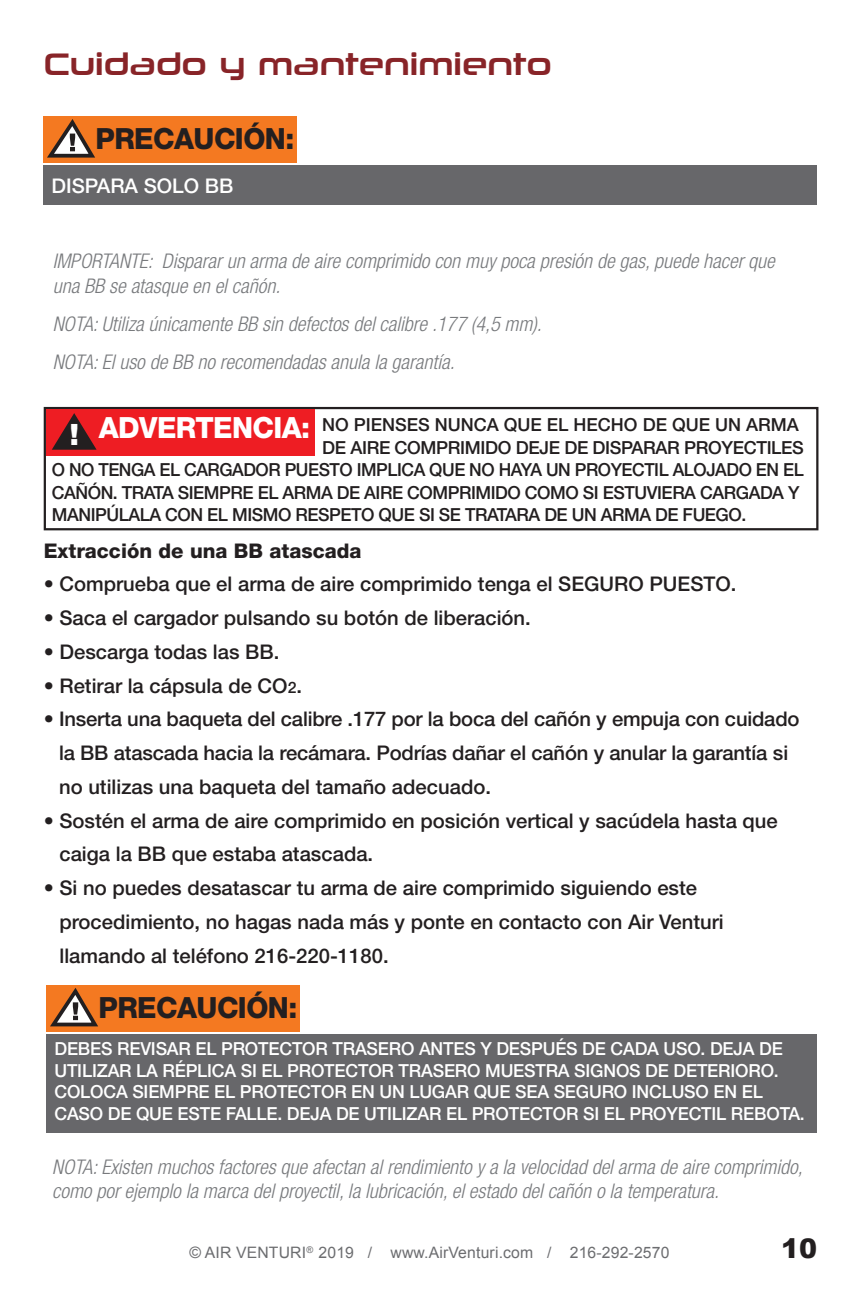
<style>
.page{position:relative;width:859px;height:1296px;background:#fff}
.page>*{position:absolute;margin:0;border:0;box-sizing:border-box;transform-origin:0 0}
.t1{font:31.5px "Neuropolitical Rg";color:#882428}
.t2{font:800 29.25px "Helvetica Neue LT Std";letter-spacing:-.02em;color:#231f20}
.t3{font:800 29.25px "Helvetica Neue LT Std";letter-spacing:-.02em;color:#fff}
.t4{font:900 29.25px "Arial";color:#fff}
.t5{font:900 27px "Arial";color:#231f20}
.t6{font:500 20.25px/33.8px "Helvetica Neue LT Std";color:#231f20}
.t7{font:italic 300 condensed 20.25px/24.3px "Helvetica Neue LT Std";color:#787a7d}
.t8{font:800 20.25px "Helvetica Neue LT Std";color:#231f20}
.t9{font:500 20.25px "Helvetica Neue LT Std";color:#fff}
.t10{font:500 18px/21.6px "Helvetica Neue LT Std";letter-spacing:-.01em;color:#fff}
.t11{font:500 18px "Helvetica Neue LT Std";letter-spacing:-.025em;color:#231f20}
.t12{font:500 18px "Helvetica Neue LT Std";color:#231f20}
.t13{font:15.75px "Arial";letter-spacing:.01em;color:#6c6d70}
.s1{font-size:15.75px}
</style>
<div class="page">
<div style="left:44px;top:165px;width:773px;height:40px;background:#67676a"></div>
<div style="left:44px;top:117px;width:253px;height:46px;background:#f47921"></div>
<svg style="left:45px;top:116px;width:53px;height:42px"></svg>
<div style="left:44px;top:407px;width:774px;height:123px;border:2px solid #231f20"></div>
<div style="left:46px;top:409px;width:268px;height:47px;background:#ee1d23"></div>
<svg style="left:52px;top:413px;width:45px;height:37px"></svg>
<div style="left:47px;top:1034px;width:770px;height:98px;background:#67676a"></div>
<div style="left:47px;top:985px;width:253px;height:47px;background:#f47921"></div>
<svg style="left:50px;top:988px;width:48px;height:39px"></svg>
<p class="t1" style="left:44px;top:44px;width:510px">Cuidado y mantenimiento</p>
<p class="t2" style="left:95px;top:121px;width:200px">PRECAUCIÓN:</p>
<p class="t9" style="left:51px;top:173px;width:183px">DISPARA SOLO BB</p>
<p class="t7" style="left:53px;top:249px;width:723px">IMPORTANTE: Disparar un arma de aire comprimido con muy poca presión de gas, puede hacer que una BB se atasque en el cañón.</p>
<p class="t7" style="left:53px;top:312px;width:490px">NOTA: Utiliza únicamente BB sin defectos del calibre .177 (4,5 mm).</p>
<p class="t7" style="left:53px;top:350px;width:403px">NOTA: El uso de BB no recomendadas anula la garantía.</p>
<p class="t4" style="left:70px;top:413px;width:11px">!</p>
<p class="t3" style="left:99px;top:411px;width:213px">ADVERTENCIA:</p>
<p class="t12" style="left:322px;top:414px;width:478px">NO PIENSES NUNCA QUE EL HECHO DE QUE UN ARMA</p>
<p class="t11" style="left:322px;top:436px;width:483px">DE AIRE COMPRIMIDO DEJE DE DISPARAR PROYECTILES</p>
<p class="t11" style="left:52px;top:459px;width:753px">O NO TENGA EL CARGADOR PUESTO IMPLICA QUE NO HAYA UN PROYECTIL ALOJADO EN EL</p>
<p class="t11" style="left:52px;top:481px;width:749px">CAÑÓN. TRATA SIEMPRE EL ARMA DE AIRE COMPRIMIDO COMO SI ESTUVIERA CARGADA Y</p>
<p class="t11" style="left:52px;top:504px;width:696px">MANIPÚLALA CON EL MISMO RESPETO QUE SI SE TRATARA DE UN ARMA DE FUEGO.</p>
<p class="t8" style="left:44px;top:538px;width:319px">Extracción de una BB atascada</p>
<p class="t6" style="left:44px;top:567px;width:694px">• Comprueba que el arma de aire comprimido tenga el SEGURO PUESTO.</p>
<p class="t6" style="left:44px;top:601px;width:488px">• Saca el cargador pulsando su botón de liberación.</p>
<p class="t6" style="left:44px;top:634px;width:237px">• Descarga todas las BB.</p>
<p class="t6" style="left:44px;top:668px;width:260px">• Retirar la cápsula de CO<span class="s1">2</span>.</p>
<p class="t6" style="left:59px;top:702px;width:742px;text-indent:-15px">• Inserta una baqueta del calibre .177 por la boca del cañón y empuja con cuidado la BB atascada hacia la recámara. Podrías dañar el cañón y anular la garantía si no utilizas una baqueta del tamaño adecuado.</p>
<p class="t6" style="left:59px;top:803px;width:720px;text-indent:-16px">• Sostén el arma de aire comprimido en posición vertical y sacúdela hasta que caiga la BB que estaba atascada.</p>
<p class="t6" style="left:59px;top:871px;width:666px;text-indent:-16px">• Si no puedes desatascar tu arma de aire comprimido siguiendo este procedimiento, no hagas nada más y ponte en contacto con Air Venturi llamando al teléfono 216-220-1180.</p>
<p class="t2" style="left:98px;top:990px;width:200px">PRECAUCIÓN:</p>
<p class="t10" style="left:54px;top:1038px;width:752px">DEBES REVISAR EL PROTECTOR TRASERO ANTES Y DESPUÉS DE CADA USO. DEJA DE UTILIZAR LA RÉPLICA SI EL PROTECTOR TRASERO MUESTRA SIGNOS DE DETERIORO.<br>COLOCA SIEMPRE EL PROTECTOR EN UN LUGAR QUE SEA SEGURO INCLUSO EN EL CASO DE QUE ESTE FALLE. DEJA DE UTILIZAR EL PROTECTOR SI EL PROYECTIL REBOTA.</p>
<p class="t7" style="left:52px;top:1155px;width:752px">NOTA: Existen muchos factores que afectan al rendimiento y a la velocidad del arma de aire comprimido, como por ejemplo la marca del proyectil, la lubricación, el estado del cañón o la temperatura.</p>
<p class="t13" style="left:189px;top:1242px;width:481px">© AIR VENTURI<sup>®</sup> 2019 / www.AirVenturi.com / 216-292-2570</p>
<p class="t5" style="left:781px;top:1229px;width:38px">10</p>
</div>
